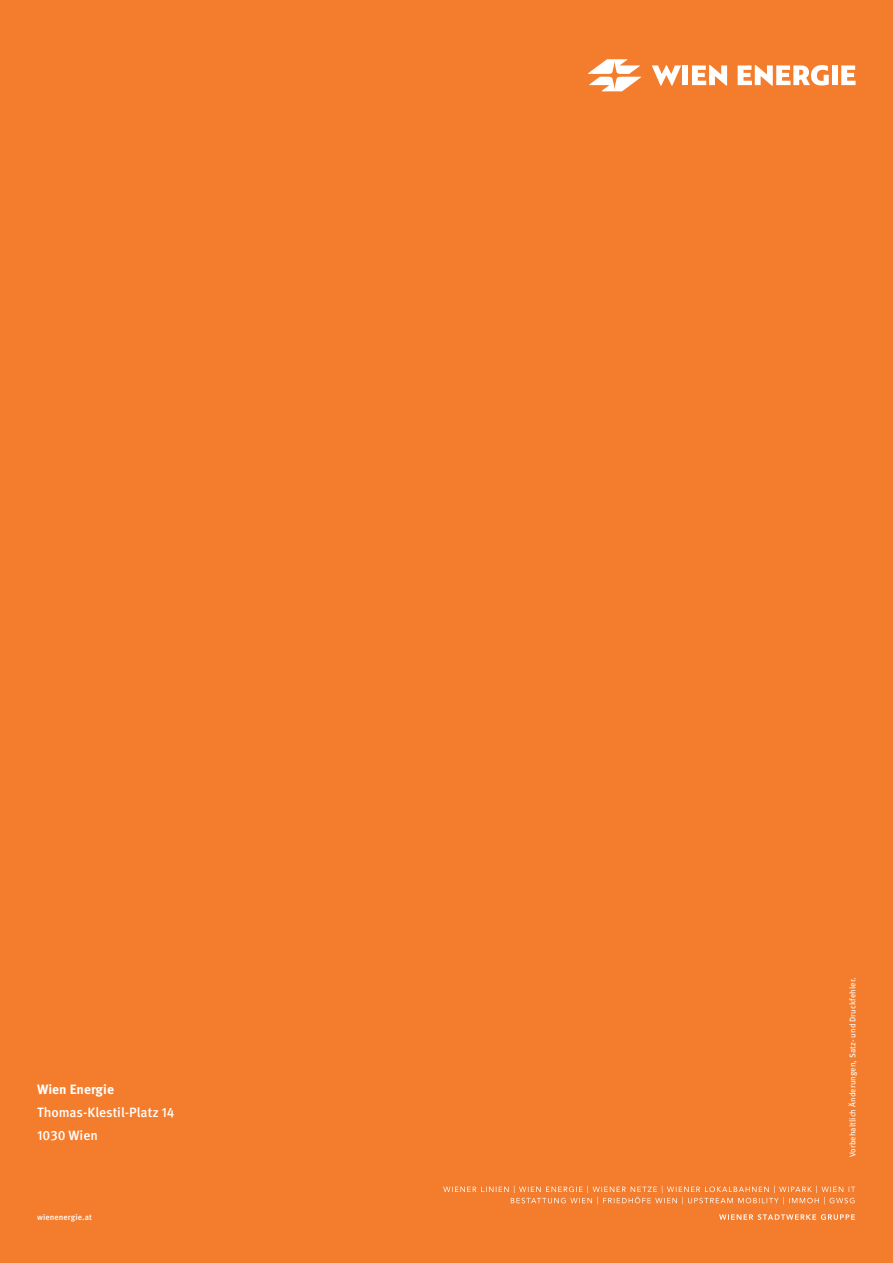
<style>
.page{position:relative;width:893px;height:1263px;background:#f47d2d}
.page>*{position:absolute;margin:0;border:0;box-sizing:border-box;transform-origin:0 0}
.t1{font:500 13.5px/23.2px "Meta Pro";color:#fff}
.t2{font:700 13.5px "Meta Pro";color:#fff}
.t3{font:8.25px "Meta Pro";letter-spacing:.01em;color:#fff}
.t4{font:500 8.25px "Meta Pro";letter-spacing:.01em;color:#fff}
</style>
<div class="page">
<svg style="left:588px;top:59px;width:53px;height:32px"></svg>
<svg style="left:652px;top:65px;width:29px;height:21px"></svg>
<div style="left:682px;top:65px;width:6px;height:20px;background:#fff"></div>
<div style="left:832px;top:65px;width:6px;height:20px;background:#fff"></div>
<svg style="left:841px;top:65px;width:14px;height:20px"></svg>
<svg style="left:692px;top:65px;width:35px;height:21px"></svg>
<svg style="left:738px;top:65px;width:91px;height:21px"></svg>
<svg style="left:443px;top:1185px;width:412px;height:35px"></svg>
<h1 class="t2" style="left:37px;top:1078px;width:78px">Wien Energie</h1>
<h1 class="t1" style="left:37px;top:1100px;width:139px">Thomas-Klestil-Platz 14<br>1030 Wien</h1>
<p class="t4" style="left:37px;top:1211px;width:56px">wienenergie.at</p>
<p class="t3" style="left:846px;top:1157px;width:182px;rotate:-90deg">Vorbehaltlich Änderungen, Satz- und Druckfehler.</p>
</div>
